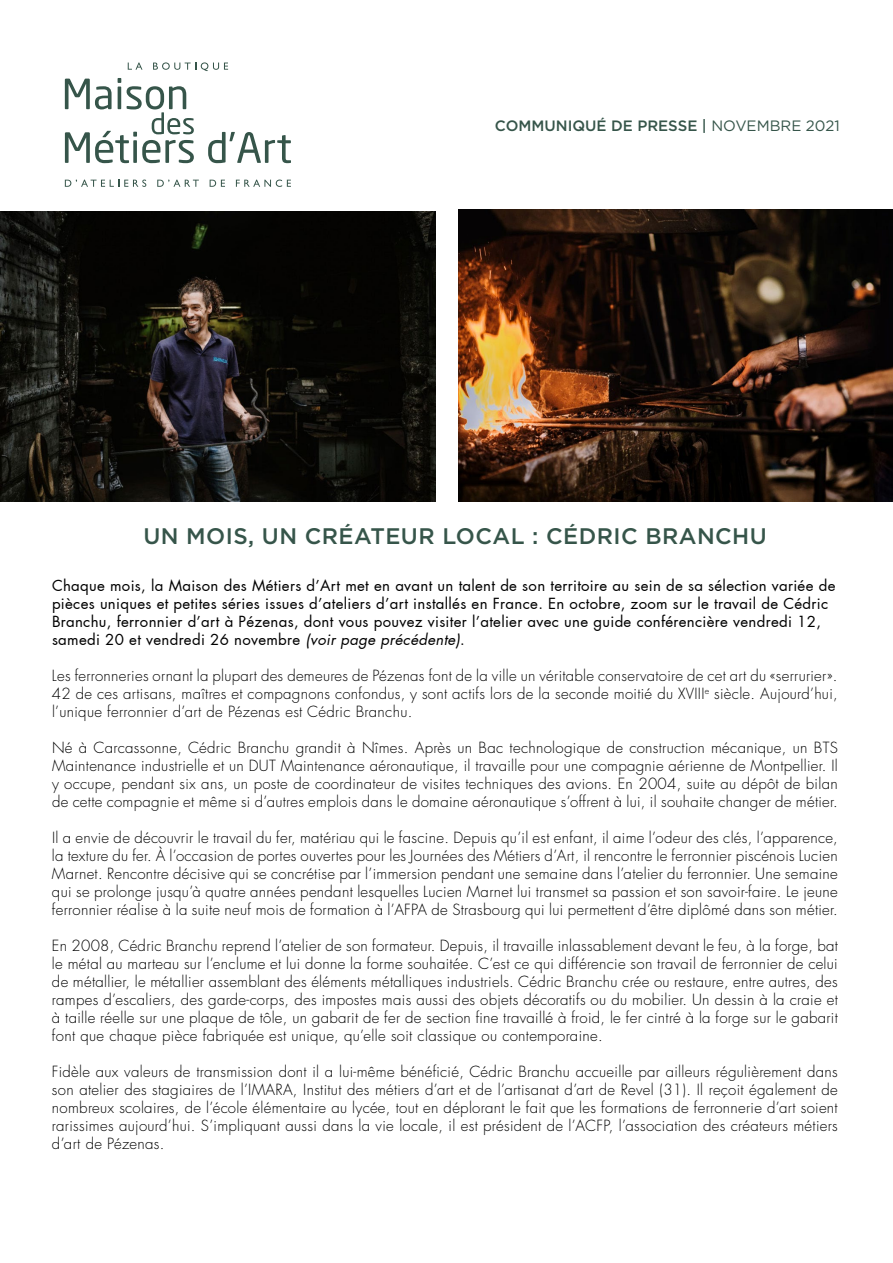
<style>
.page{position:relative;width:893px;height:1263px;background:#fff}
.page>*{position:absolute;margin:0;border:0;box-sizing:border-box;transform-origin:0 0}
.t1{font:500 22.5px "Gotham";letter-spacing:.02em;color:#36554a}
.t2{font:300 15px/18px "Futura LT Pro";letter-spacing:.02em;color:#000;text-align:justify}
.t3{font:15px/18px "Futura";letter-spacing:.02em;color:#000}
.t4{font:500 15px "Gotham";color:#36554a}
.s1{font-weight:400}
.s2{font-style:italic}
</style>
<div class="page">
<svg style="left:65px;top:180px;width:81px;height:7px"></svg>
<svg style="left:157px;top:180px;width:42px;height:7px"></svg>
<svg style="left:210px;top:180px;width:15px;height:7px"></svg>
<svg style="left:236px;top:180px;width:55px;height:7px"></svg>
<svg style="left:65px;top:78px;width:129px;height:85px"></svg>
<svg style="left:208px;top:132px;width:83px;height:31px"></svg>
<svg style="left:128px;top:63px;width:14px;height:7px"></svg>
<svg style="left:153px;top:62px;width:75px;height:9px"></svg>
<img style="left:1px;top:211px;width:435px;height:290px">
<img style="left:458px;top:210px;width:435px;height:291px">
<p class="t4" style="left:495px;top:116px;width:346px">COMMUNIQUÉ DE PRESSE | <span class="s1">NOVEMBRE 2021</span></p>
<h1 class="t1" style="left:143px;top:522px;width:625px">UN MOIS, UN CRÉATEUR LOCAL : CÉDRIC BRANCHU</h1>
<p class="t3" style="left:52px;top:576px;width:785px">Chaque mois, la Maison des Métiers d’Art met en avant un talent de son territoire au sein de sa sélection variée de pièces uniques et petites séries issues d’ateliers d’art installés en France. En octobre, zoom sur le travail de Cédric Branchu, ferronnier d’art à Pézenas, dont vous pouvez visiter l’atelier avec une guide conférencière vendredi 12, samedi 20 et vendredi 26 novembre <span class="s2">(voir page précédente)</span>.</p>
<p class="t2" style="left:52px;top:666px;width:787px">Les ferronneries ornant la plupart des demeures de Pézenas font de la ville un véritable conservatoire de cet art du «serrurier».<br>42 de ces artisans, maîtres et compagnons confondus, y sont actifs lors de la seconde moitié du XVIII<sup>e</sup> siècle. Aujourd’hui, l’unique ferronnier d’art de Pézenas est Cédric Branchu.</p>
<p class="t2" style="left:52px;top:738px;width:787px">Né à Carcassonne, Cédric Branchu grandit à Nîmes. Après un Bac technologique de construction mécanique, un BTS Maintenance industrielle et un DUT Maintenance aéronautique, il travaille pour une compagnie aérienne de Montpellier. Il y occupe, pendant six ans, un poste de coordinateur de visites techniques des avions. En 2004, suite au dépôt de bilan de cette compagnie et même si d’autres emplois dans le domaine aéronautique s’offrent à lui, il souhaite changer de métier.</p>
<p class="t2" style="left:52px;top:828px;width:787px">Il a envie de découvrir le travail du fer, matériau qui le fascine. Depuis qu’il est enfant, il aime l’odeur des clés, l’apparence, la texture du fer. À l’occasion de portes ouvertes pour les Journées des Métiers d’Art, il rencontre le ferronnier piscénois Lucien Marnet. Rencontre décisive qui se concrétise par l’immersion pendant une semaine dans l’atelier du ferronnier. Une semaine qui se prolonge jusqu’à quatre années pendant lesquelles Lucien Marnet lui transmet sa passion et son savoir-faire. Le jeune ferronnier réalise à la suite neuf mois de formation à l’AFPA de Strasbourg qui lui permettent d’être diplômé dans son métier.</p>
<p class="t2" style="left:52px;top:936px;width:787px">En 2008, Cédric Branchu reprend l’atelier de son formateur. Depuis, il travaille inlassablement devant le feu, à la forge, bat le métal au marteau sur l’enclume et lui donne la forme souhaitée. C’est ce qui différencie son travail de ferronnier de celui de métallier, le métallier assemblant des éléments métalliques industriels. Cédric Branchu crée ou restaure, entre autres, des rampes d’escaliers, des garde-corps, des impostes mais aussi des objets décoratifs ou du mobilier. Un dessin à la craie et à taille réelle sur une plaque de tôle, un gabarit de fer de section fine travaillé à froid, le fer cintré à la forge sur le gabarit font que chaque pièce fabriquée est unique, qu’elle soit classique ou contemporaine.</p>
<p class="t2" style="left:52px;top:1062px;width:787px">Fidèle aux valeurs de transmission dont il a lui-même bénéficié, Cédric Branchu accueille par ailleurs régulièrement dans son atelier des stagiaires de l’IMARA, Institut des métiers d’art et de l’artisanat d’art de Revel (31). Il reçoit également de nombreux scolaires, de l’école élémentaire au lycée, tout en déplorant le fait que les formations de ferronnerie d’art soient rarissimes aujourd’hui. S’impliquant aussi dans la vie locale, il est président de l’ACFP, l’association des créateurs métiers d’art de Pézenas.</p>
</div>
